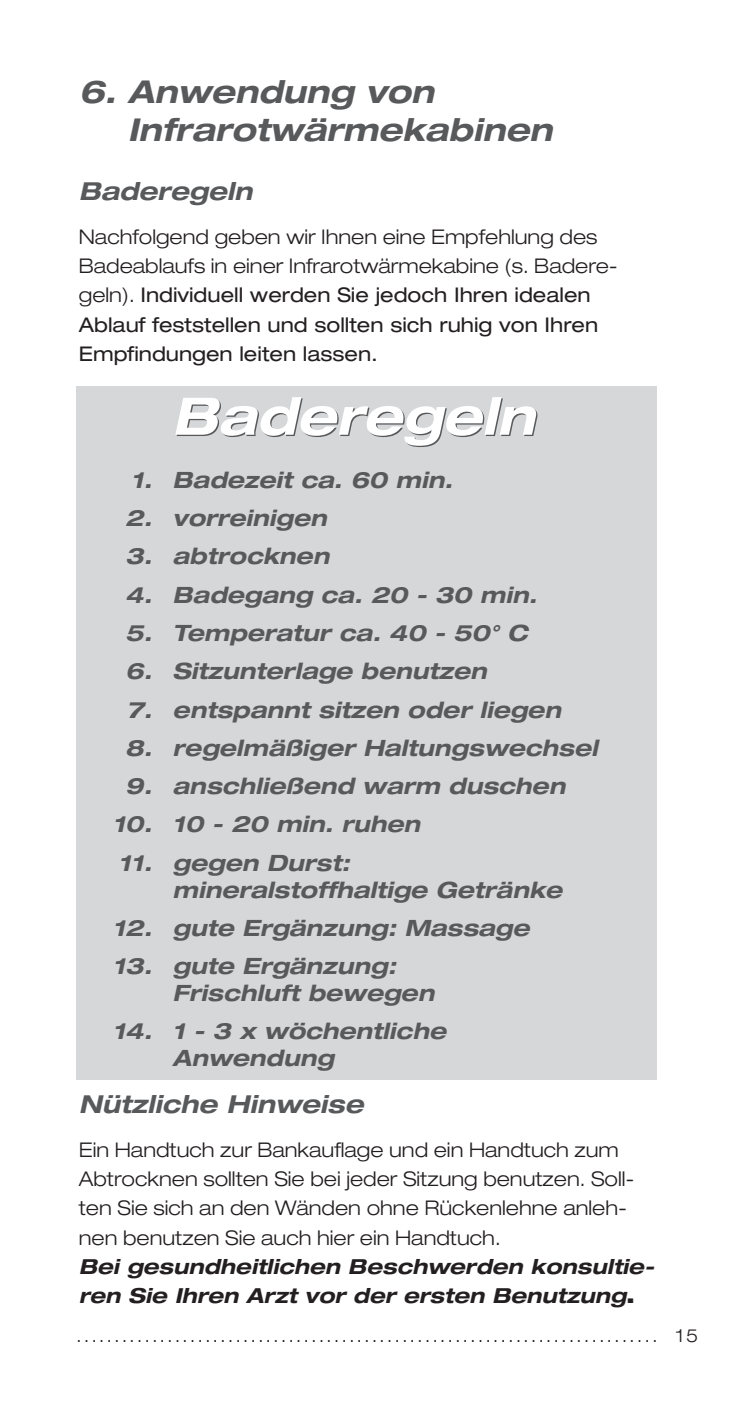
<style>
.page{position:relative;width:734px;height:1404px;background:#fff}
.page>*{position:absolute;margin:0;border:0;box-sizing:border-box;transform-origin:0 0}
.t1{font:italic 700 expanded 51.75px "Helvetica Neue";color:#58595b}
.t2{font:italic 700 expanded 31.5px/38.2px "Helvetica Neue";color:#58595b}
.t3{font:italic 700 expanded 24.75px "Helvetica Neue";color:#58595b}
.t4{font:italic 700 expanded 22.5px/27px "Helvetica Neue";color:#58595b}
.t5{font:italic 700 expanded 20.7px/29.2px "Helvetica Neue";color:#231f20}
.t6{font:expanded 20.25px/29.2px "Helvetica Neue";color:#231f20}
.t7{font:300 expanded 20.25px/29.2px "Helvetica Neue";color:#231f20}
.t8{font:300 expanded 18px "Helvetica Neue";color:#231f20}
.s1{font-weight:300}
.s2{font-weight:900;font-style:normal;font-size:20.25px}
</style>
<div class="page">
<div style="left:77px;top:387px;width:580px;height:692px;background:#d5d7d8"></div>
<h2 class="t2" style="left:128px;top:76px;width:426px;text-indent:-49px">6. Anwendung von<br>Infrarotwärmekabinen</h2>
<p class="t3" style="left:79px;top:182px;width:175px">Baderegeln</p>
<p class="t6" style="left:79px;top:224px;width:540px"><span class="s1">Nachfolgend geben wir Ihnen eine Empfehlung des Badeablaufs in einer Infrarotwärmekabine (s. Badere&shy;geln).</span> Individuell werden Sie jedoch Ihren idealen Ablauf feststellen und sollten sich ruhig von Ihren Empfindungen leiten lassen.</p>
<h1 class="t1" style="left:173px;top:398px;width:364px">Baderegeln</h1>
<p class="t4" style="left:131px;top:468px;width:323px">1. Badezeit ca. 60 min.</p>
<p class="t4" style="left:125px;top:506px;width:203px">2. vorreinigen</p>
<p class="t4" style="left:125px;top:545px;width:205px">3. abtrocknen</p>
<p class="t4" style="left:125px;top:583px;width:413px">4. Badegang ca. 20 - 30 min.</p>
<p class="t4" style="left:125px;top:621px;width:404px">5. Temperatur ca. 40 - 50° C</p>
<p class="t4" style="left:125px;top:659px;width:363px">6. Sitzunterlage benutzen</p>
<p class="t4" style="left:127px;top:698px;width:436px">7. entspannt sitzen oder liegen</p>
<p class="t4" style="left:125px;top:736px;width:474px">8. regelmäßiger Haltungswechsel</p>
<p class="t4" style="left:125px;top:774px;width:441px">9. anschließend warm duschen</p>
<p class="t4" style="left:113px;top:812px;width:309px">10. 10 - 20 min. ruhen</p>
<p class="t4" style="left:173px;top:851px;width:391px;text-indent:-54px">11. gegen Durst: mineralstoffhaltige Getränke</p>
<p class="t4" style="left:113px;top:916px;width:418px">12. gute Ergänzung: Massage</p>
<p class="t4" style="left:173px;top:954px;width:263px;text-indent:-60px">13. gute Ergänzung:<br>Frischluft bewegen</p>
<p class="t4" style="left:173px;top:1019px;width:275px;text-indent:-60px">14. 1 - 3 x wöchentliche<br>Anwendung</p>
<p class="t3" style="left:79px;top:1094px;width:286px">Nützliche Hinweise</p>
<p class="t7" style="left:79px;top:1136px;width:557px">Ein Handtuch zur Bankauflage und ein Handtuch zum Abtrocknen sollten Sie bei jeder Sitzung benutzen. Soll&shy;ten Sie sich an den Wänden ohne Rückenlehne anleh&shy;nen benutzen Sie auch hier ein Handtuch.</p>
<p class="t5" style="left:79px;top:1253px;width:577px">Bei gesundheitlichen Beschwerden konsultie&shy;ren Sie Ihren Arzt vor der ersten Benutzung<span class="s2">.</span></p>
<p class="t8" style="left:77px;top:1328px;width:623px">............................................................................. 15</p>
</div>
